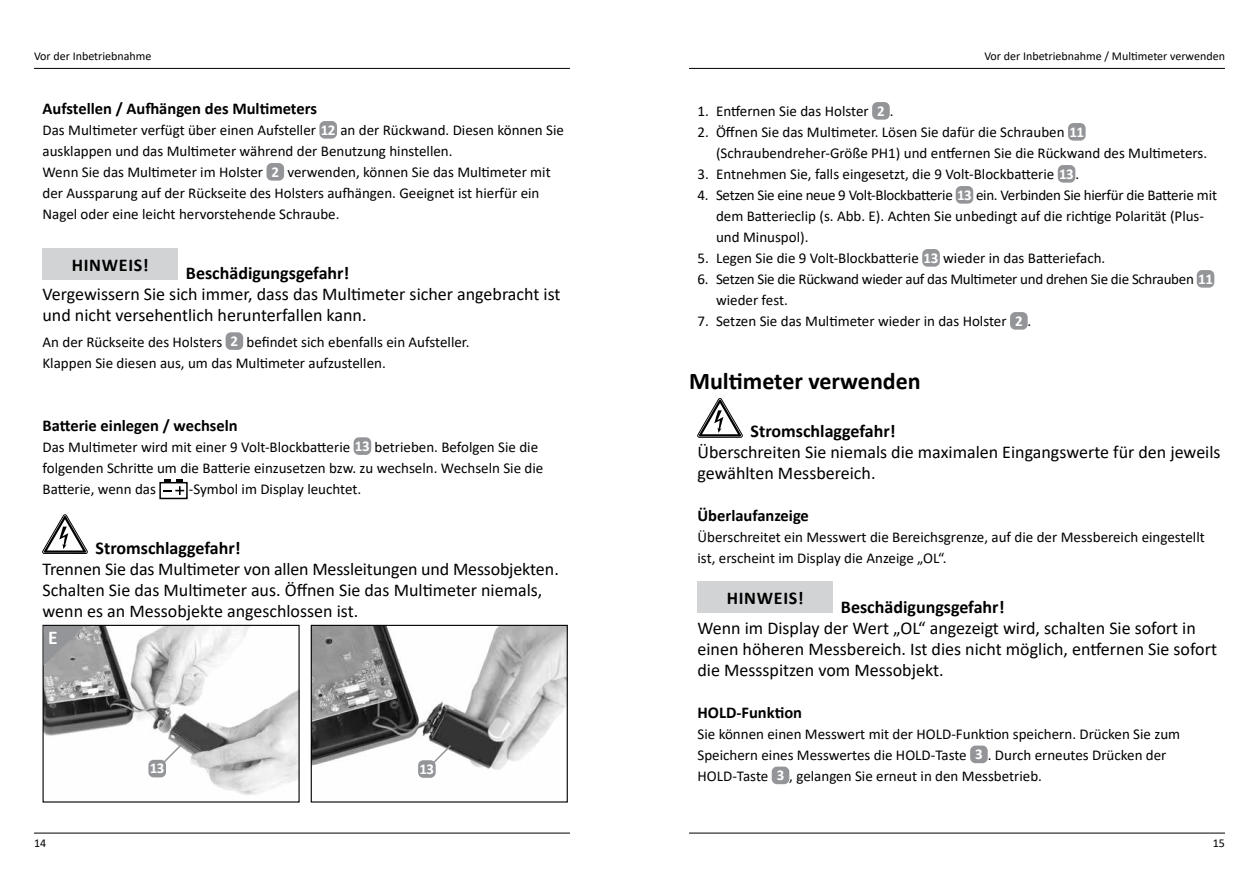
<style>
.page{position:relative;width:1259px;height:893px;background:#fff}
.page>*{position:absolute;margin:0;border:0;box-sizing:border-box;transform-origin:0 0}
.t1{font:700 24px "Calibri";color:#000}
.t2{font:700 19.5px "Calibri";color:#fff}
.t3{font:18px/21px "Calibri";color:#000}
.t4{font:700 18px "Calibri";color:#000}
.t5{font:700 18px "Calibri";letter-spacing:.04em;color:#000}
.t6{font:700 16.5px "Calibri";color:#000}
.t7{font:15px/21px "Calibri";color:#000}
.t8{font:15px/21px "Calibri";letter-spacing:-.02em;color:#000}
.t9{font:700 15px "Calibri";color:#fff}
.t10{font:12px "Calibri";color:#000}
.s1{font-weight:700;color:#fff}
</style>
<div class="page">
<hr style="left:34px;top:833px;width:536px;height:1px;background:#000">
<hr style="left:34px;top:68px;width:536px;height:1px;background:#000">
<hr style="left:689px;top:833px;width:536px;height:1px;background:#000">
<hr style="left:689px;top:68px;width:536px;height:1px;background:#000">
<div style="left:319px;top:121px;width:18px;height:18px;background:#939598;border-radius:5px"></div>
<div style="left:266px;top:163px;width:18px;height:18px;background:#939598;border-radius:5px"></div>
<div style="left:43px;top:248px;width:135px;height:31px;background:#d1d3d4"></div>
<div style="left:226px;top:332px;width:17px;height:18px;background:#939598;border-radius:5px"></div>
<div style="left:354px;top:437px;width:17px;height:18px;background:#939598;border-radius:5px"></div>
<div style="left:159px;top:482px;width:29px;height:17px;border:2px solid #000"></div>
<svg style="left:163px;top:479px;width:21px;height:16px"></svg>
<svg style="left:43px;top:515px;width:44px;height:39px"></svg>
<img style="left:45px;top:627px;width:253px;height:168px">
<div style="left:43px;top:625px;width:257px;height:177px;border:1px solid #000"></div>
<svg style="left:44px;top:626px;width:41px;height:40px;background:#9c9d9e"></svg>
<div style="left:148px;top:760px;width:18px;height:17px;background:#939598;border-radius:5px"></div>
<svg style="left:162px;top:743px;width:21px;height:21px"></svg>
<img style="left:313px;top:627px;width:253px;height:150px">
<div style="left:311px;top:625px;width:257px;height:177px;border:1px solid #000"></div>
<div style="left:418px;top:760px;width:18px;height:18px;background:#939598;border-radius:5px"></div>
<svg style="left:431px;top:743px;width:22px;height:22px"></svg>
<div style="left:872px;top:102px;width:17px;height:18px;background:#939598;border-radius:5px"></div>
<div style="left:1068px;top:123px;width:17px;height:18px;background:#939598;border-radius:5px"></div>
<div style="left:1057px;top:165px;width:18px;height:18px;background:#939598;border-radius:5px"></div>
<div style="left:955px;top:186px;width:18px;height:18px;background:#939598;border-radius:5px"></div>
<div style="left:922px;top:249px;width:18px;height:18px;background:#939598;border-radius:5px"></div>
<div style="left:1196px;top:270px;width:18px;height:18px;background:#939598;border-radius:5px"></div>
<div style="left:1010px;top:312px;width:17px;height:18px;background:#939598;border-radius:5px"></div>
<svg style="left:697px;top:398px;width:45px;height:39px"></svg>
<div style="left:697px;top:582px;width:136px;height:31px;background:#d1d3d4"></div>
<div style="left:970px;top:746px;width:17px;height:17px;background:#939598;border-radius:5px"></div>
<div style="left:771px;top:767px;width:18px;height:17px;background:#939598;border-radius:5px"></div>
<p class="t10" style="left:34px;top:48px;width:119px">Vor der Inbetriebnahme</p>
<p class="t10" style="left:984px;top:48px;width:242px">Vor der Inbetriebnahme / Multimeter verwenden</p>
<p class="t6" style="left:43px;top:97px;width:276px">Aufstellen / Aufhängen des Multimeters</p>
<p class="t7" style="left:43px;top:120px;width:523px">Das Multimeter verfügt über einen Aufsteller <span class="s1">12</span> an der Rückwand. Diesen können Sie ausklappen und das Multimeter während der Benutzung hinstellen.<br>Wenn Sie das Multimeter im Holster <span class="s1">2</span> verwenden, können Sie das Multimeter mit der Aussparung auf der Rückseite des Holsters aufhängen. Geeignet ist hierfür ein Nagel oder eine leicht hervorstehende Schraube.</p>
<p class="t5" style="left:72px;top:252px;width:78px">HINWEIS!</p>
<p class="t4" style="left:186px;top:261px;width:165px">Beschädigungsgefahr!</p>
<p class="t3" style="left:43px;top:283px;width:519px">Vergewissern Sie sich immer, dass das Multimeter sicher angebracht ist und nicht versehentlich herunterfallen kann.</p>
<p class="t7" style="left:43px;top:331px;width:428px">An der Rückseite des Holsters <span class="s1">2</span> befindet sich ebenfalls ein Aufsteller.<br>Klappen Sie diesen aus, um das Multimeter aufzustellen.</p>
<p class="t6" style="left:43px;top:414px;width:197px">Batterie einlegen / wechseln</p>
<p class="t7" style="left:43px;top:436px;width:502px">Das Multimeter wird mit einer 9 Volt-Blockbatterie <span class="s1">13</span> betrieben. Befolgen Sie die folgenden Schritte um die Batterie einzusetzen bzw. zu wechseln. Wechseln Sie die<br>Batterie, wenn das</p>
<p class="t7" style="left:189px;top:478px;width:174px">-Symbol im Display leuchtet.</p>
<p class="t4" style="left:96px;top:535px;width:147px">Stromschlaggefahr!</p>
<p class="t3" style="left:43px;top:558px;width:518px">Trennen Sie das Multimeter von allen Messleitungen und Messobjekten.<br>Schalten Sie das Multimeter aus. Öffnen Sie das Multimeter niemals, wenn es an Messobjekte angeschlossen ist.</p>
<h2 class="t2" style="left:48px;top:624px;width:11px">E</h2>
<p class="t9" style="left:150px;top:758px;width:16px">13</p>
<p class="t9" style="left:419px;top:758px;width:16px">13</p>
<p class="t7" style="left:697px;top:101px;width:197px">1. Entfernen Sie das Holster <span class="s1">2</span> .</p>
<p class="t7" style="left:716px;top:122px;width:492px;text-indent:-19px">2. Öffnen Sie das Multimeter. Lösen Sie dafür die Schrauben <span class="s1">11 </span>(Schraubendreher-Größe PH1) und entfernen Sie die Rückwand des Multimeters.</p>
<p class="t7" style="left:697px;top:164px;width:383px">3. Entnehmen Sie, falls eingesetzt, die 9 Volt-Blockbatterie <span class="s1">13</span>.</p>
<p class="t7" style="left:716px;top:185px;width:502px;text-indent:-19px">4. Setzen Sie eine neue 9 Volt-Blockbatterie <span class="s1">13</span> ein. Verbinden Sie hierfür die Batterie mit dem Batterieclip (s. Abb. E). Achten Sie unbedingt auf die richtige Polarität (Plus&shy;und Minuspol).</p>
<p class="t7" style="left:697px;top:248px;width:409px">5. Legen Sie die 9 Volt-Blockbatterie <span class="s1">13</span> wieder in das Batteriefach.</p>
<p class="t8" style="left:716px;top:269px;width:498px;text-indent:-18px">6. Setzen Sie die Rückwand wieder auf das Multimeter und drehen Sie die Schrauben <span class="s1">11 </span>wieder fest.</p>
<p class="t7" style="left:697px;top:311px;width:335px">7. Setzen Sie das Multimeter wieder in das Holster <span class="s1">2</span> .</p>
<h1 class="t1" style="left:689px;top:365px;width:233px">Multimeter verwenden</h1>
<p class="t4" style="left:750px;top:419px;width:147px">Stromschlaggefahr!</p>
<p class="t3" style="left:697px;top:442px;width:524px">Überschreiten Sie niemals die maximalen Eingangswerte für den jeweils gewählten Messbereich.</p>
<p class="t6" style="left:697px;top:504px;width:113px">Überlaufanzeige</p>
<p class="t7" style="left:697px;top:527px;width:509px">Überschreitet ein Messwert die Bereichsgrenze, auf die der Messbereich eingestellt ist, erscheint im Display die Anzeige „OL“.</p>
<p class="t5" style="left:726px;top:585px;width:78px">HINWEIS!</p>
<p class="t4" style="left:841px;top:594px;width:165px">Beschädigungsgefahr!</p>
<p class="t3" style="left:697px;top:617px;width:521px">Wenn im Display der Wert „OL“ angezeigt wird, schalten Sie sofort in einen höheren Messbereich. Ist dies nicht möglich, entfernen Sie sofort die Messspitzen vom Messobjekt.</p>
<p class="t6" style="left:697px;top:701px;width:106px">HOLD-Funktion</p>
<p class="t7" style="left:697px;top:723px;width:484px">Sie können einen Messwert mit der HOLD-Funktion speichern. Drücken Sie zum<br>Speichern eines Messwertes die HOLD-Taste <span class="s1">3</span> . Durch erneutes Drücken der<br>HOLD-Taste <span class="s1">3</span> , gelangen Sie erneut in den Messbetrieb.</p>
<p class="t10" style="left:34px;top:834px;width:14px">14</p>
<p class="t10" style="left:1212px;top:834px;width:14px">15</p>
</div>
